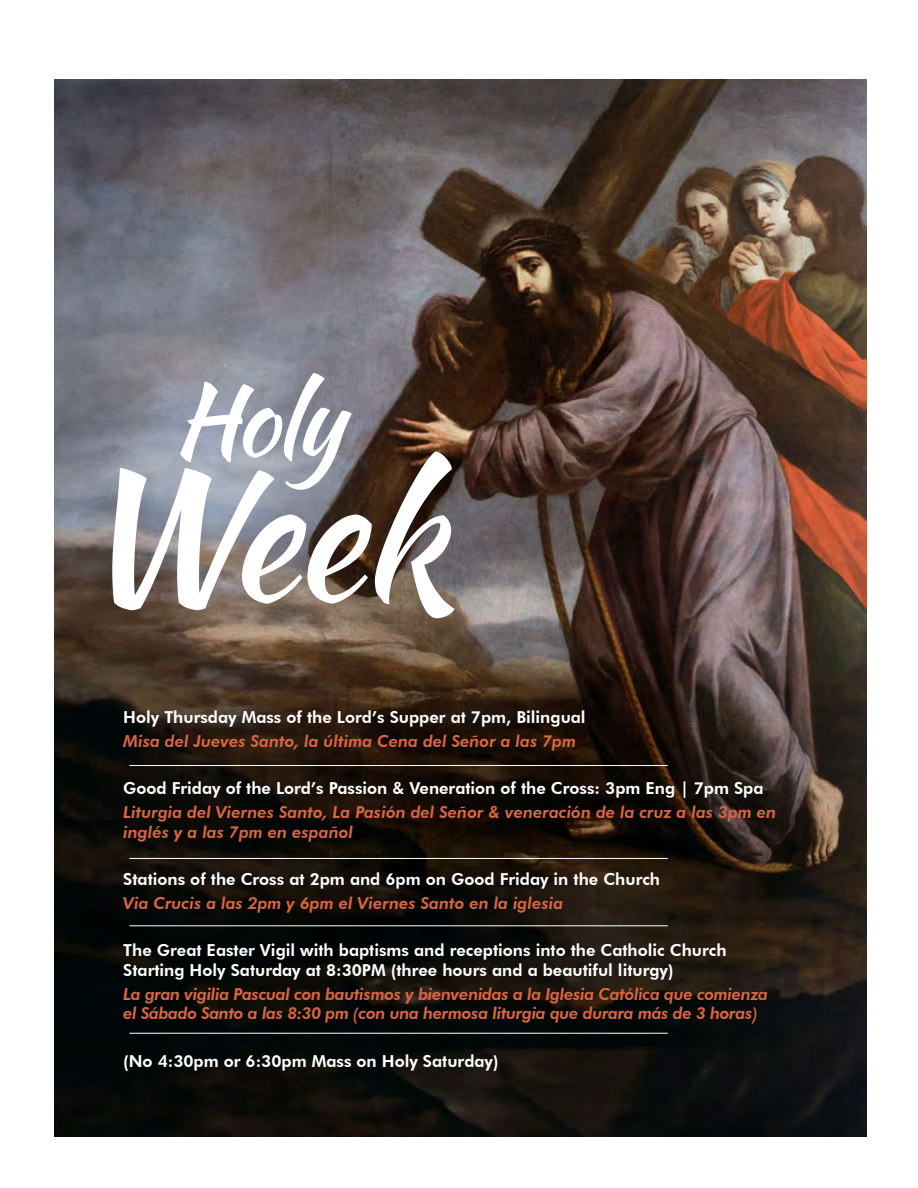
<style>
.page{position:relative;width:918px;height:1188px;background:#fff}
.page>*{position:absolute;margin:0;border:0;box-sizing:border-box;transform-origin:0 0}
.t1{font:174.9px "Kaushan Script";color:#fff}
.t2{font:98.25px "Kaushan Script";color:#fff}
.t3{font:800 16.5px/19.5px "Futura BT";color:#fff}
.t4{font:italic 800 16.5px/19.5px "Futura BT";color:#da6542}
.t5{font:italic 800 16.5px/19.5px "Futura BT";letter-spacing:-.02em;color:#da6542}
</style>
<div class="page">
<img style="left:54px;top:80px;width:813px;height:1057px">
<hr style="left:129px;top:765px;width:539px;height:1px;background:#fff">
<hr style="left:129px;top:858px;width:539px;height:1px;background:#fff">
<hr style="left:129px;top:926px;width:539px;height:1px;background:#fff">
<hr style="left:129px;top:1033px;width:539px;height:1px;background:#fff">
<h2 class="t2" style="left:173px;top:348px;width:171px">Holy</h2>
<h1 class="t1" style="left:74px;top:407px;width:375px">Week</h1>
<p class="t3" style="left:123px;top:707px;width:464px">Holy Thursday Mass of the Lord’s Supper at 7pm, Bilingual</p>
<p class="t4" style="left:123px;top:731px;width:454px">Misa del Jueves Santo, la última Cena del Señor a las 7pm</p>
<p class="t3" style="left:123px;top:779px;width:642px">Good Friday of the Lord’s Passion &amp; Veneration of the Cross: 3pm Eng | 7pm Spa</p>
<p class="t4" style="left:123px;top:802px;width:655px">Liturgia del Viernes Santo, La Pasión del Señor &amp; veneración de la cruz a las 3pm en inglés y a las 7pm en español</p>
<p class="t3" style="left:123px;top:869px;width:538px">Stations of the Cross at 2pm and 6pm on Good Friday in the Church</p>
<p class="t4" style="left:123px;top:893px;width:442px">Via Crucis a las 2pm y 6pm el Viernes Santo en la iglesia</p>
<p class="t3" style="left:123px;top:941px;width:605px">The Great Easter Vigil with baptisms and receptions into the Catholic Church<br>Starting Holy Saturday at 8:30PM (three hours and a beautiful liturgy)</p>
<p class="t5" style="left:123px;top:984px;width:646px">La gran vigilia Pascual con bautismos y bienvenidas a la Iglesia Católica que comienza el Sábado Santo a las 8:30 pm (con una hermosa liturgia que durara más de 3 horas)</p>
<p class="t3" style="left:123px;top:1051px;width:377px">(No 4:30pm or 6:30pm Mass on Holy Saturday)</p>
</div>
